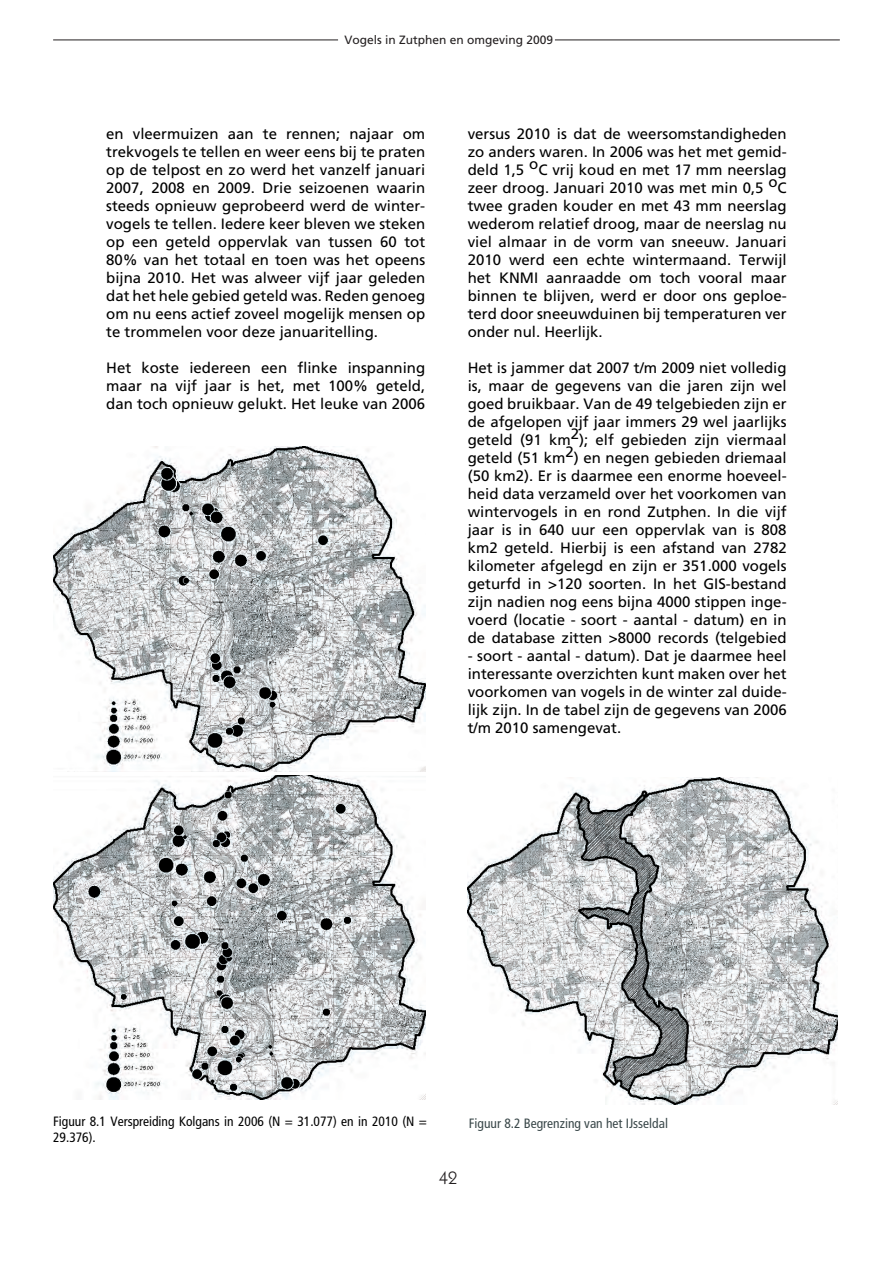
<style>
.page{position:relative;width:893px;height:1263px;background:#fff}
.page>*{position:absolute;margin:0;border:0;box-sizing:border-box;transform-origin:0 0}
.t1{font:18px "Itc Kabel";color:#231f20}
.t2{font:15px/18px "Frutiger";color:#000;text-align:justify}
.t3{font:condensed 13.5px/16.2px "Frutiger";color:#000}
.t4{font:condensed 13.5px "Frutiger";color:#394749}
.t5{font:12px "Frutiger";color:#231f20}
</style>
<div class="page">
<hr style="left:53px;top:40px;width:285px;height:1px;background:#231f20">
<hr style="left:555px;top:40px;width:285px;height:1px;background:#231f20">
<img style="left:53px;top:775px;width:372px;height:324px">
<img style="left:53px;top:446px;width:372px;height:325px">
<img style="left:468px;top:777px;width:370px;height:327px">
<p class="t5" style="left:344px;top:33px;width:210px">Vogels in Zutphen en omgeving 2009</p>
<p class="t2" style="left:106px;top:125px;width:320px">en vleermuizen aan te rennen; najaar om trekvogels te tellen en weer eens bij te praten op de telpost en zo werd het vanzelf januari 2007, 2008 en 2009. Drie seizoenen waarin steeds opnieuw geprobeerd werd de winter&shy;vogels te tellen. Iedere keer bleven we steken op een geteld oppervlak van tussen 60 tot 80% van het totaal en toen was het opeens bijna 2010. Het was alweer vijf jaar geleden dat het hele gebied geteld was. Reden genoeg om nu eens actief zoveel mogelijk mensen op te trommelen voor deze januaritelling.</p>
<p class="t2" style="left:106px;top:359px;width:320px">Het koste iedereen een flinke inspanning maar na vijf jaar is het, met 100% geteld, dan toch opnieuw gelukt. Het leuke van 2006</p>
<p class="t2" style="left:468px;top:125px;width:320px">versus 2010 is dat de weersomstandigheden zo anders waren. In 2006 was het met gemid&shy;deld 1,5 oC vrij koud en met 17 mm neerslag zeer droog. Januari 2010 was met min 0,5 oC twee graden kouder en met 43 mm neerslag wederom relatief droog, maar de neerslag nu viel almaar in de vorm van sneeuw. Januari 2010 werd een echte wintermaand. Terwijl het KNMI aanraadde om toch vooral maar binnen te blijven, werd er door ons geploe&shy;terd door sneeuwduinen bij temperaturen ver onder nul. Heerlijk.</p>
<p class="t2" style="left:468px;top:359px;width:320px">Het is jammer dat 2007 t/m 2009 niet volledig is, maar de gegevens van die jaren zijn wel goed bruikbaar. Van de 49 telgebieden zijn er de afgelopen vijf jaar immers 29 wel jaarlijks geteld (91 km2); elf gebieden zijn viermaal geteld (51 km2) en negen gebieden driemaal (50 km2). Er is daarmee een enorme hoeveel&shy;heid data verzameld over het voorkomen van wintervogels in en rond Zutphen. In die vijf jaar is in 640 uur een oppervlak van is 808 km2 geteld. Hierbij is een afstand van 2782 kilometer afgelegd en zijn er 351.000 vogels geturfd in &gt;120 soorten. In het GIS-bestand zijn nadien nog eens bijna 4000 stippen inge&shy;voerd (locatie - soort - aantal - datum) en in de database zitten &gt;8000 records (telgebied</p>
<p class="t2" style="left:468px;top:647px;width:320px">- soort - aantal - datum). Dat je daarmee heel interessante overzichten kunt maken over het voorkomen van vogels in de winter zal duide&shy;lijk zijn. In de tabel zijn de gegevens van 2006 t/m 2010 samengevat.</p>
<p class="t3" style="left:53px;top:1113px;width:375px">Figuur 8.1 Verspreiding Kolgans in 2006 (N = 31.077) en in 2010 (N =<br>29.376).</p>
<p class="t4" style="left:469px;top:1116px;width:201px">Figuur 8.2 Begrenzing van het IJsseldal</p>
<p class="t1" style="left:439px;top:1167px;width:19px">42</p>
</div>
